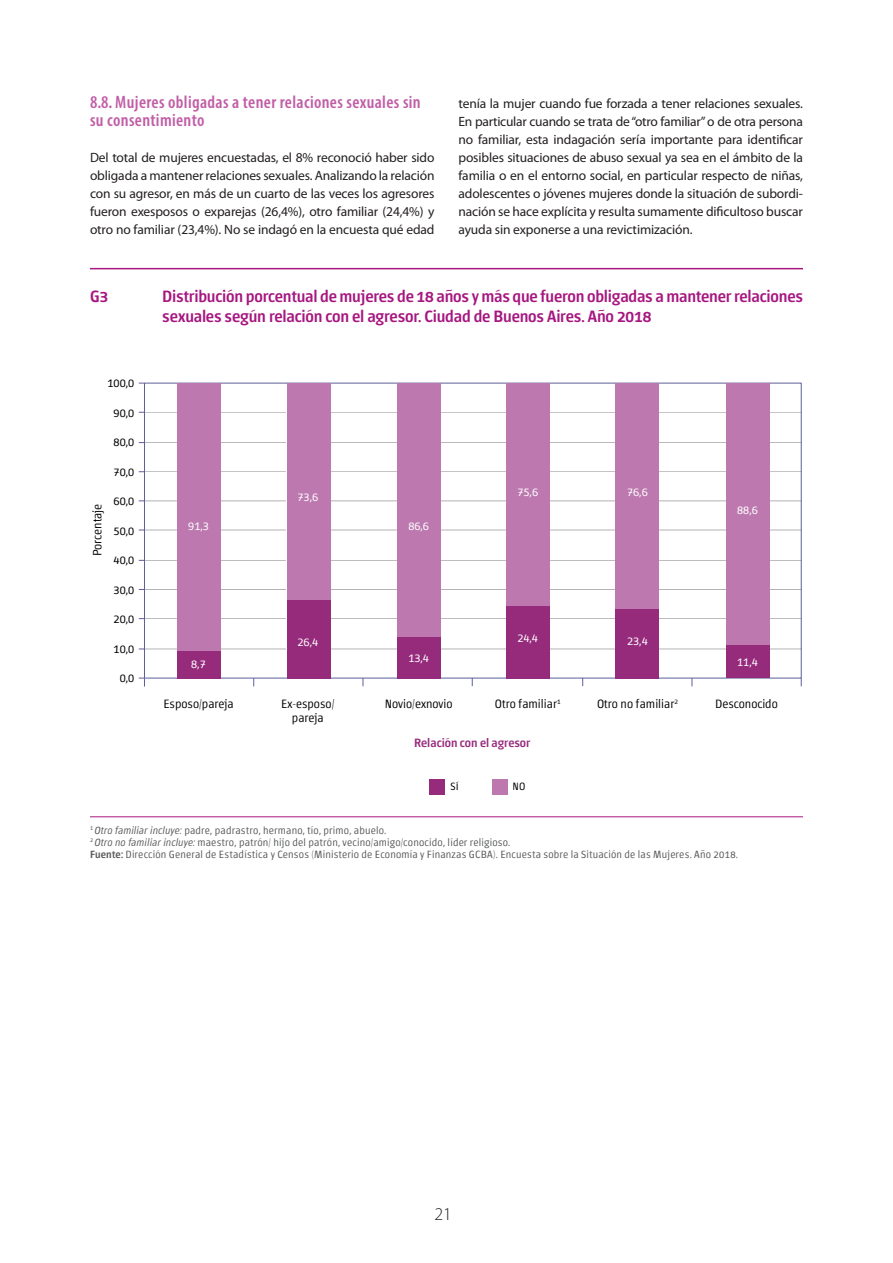
<style>
.page{position:relative;width:893px;height:1263px;background:#fff}
.page>*{position:absolute;margin:0;border:0;box-sizing:border-box;transform-origin:0 0}
.Título_enumerado_2{font:600 condensed 18px/18px "Myriad Pro";letter-spacing:.02em;color:#c15da6}
.t1{font:300 18px "Myriad Pro";color:#231f20}
.t2{font:500 16.5px/19.5px "Chaco";letter-spacing:-.015em;color:#a61780}
.Texto_base{font:13.5px/18px "Myriad Pro";letter-spacing:-.01em;color:#231f20;text-align:justify}
.t3{font:300 12.15px/14.5px "Chaco";color:#000;text-align:center}
.t4{font:300 12.15px "Chaco";color:#fff}
.t5{font:500 12.15px "Chaco";color:#962b7c}
.t6{font:300 10.65px "Chaco";color:#000}
.Fuente{font:300 10.5px "Chaco";letter-spacing:.015em;color:#57585a}
.s1{font-style:italic}
.s2{font-weight:500}
</style>
<div class="page">
<hr style="left:90px;top:268px;width:713px;height:1px;background:#a61780">
<hr style="left:90px;top:816px;width:713px;height:1px;background:#a61780">
<div style="left:430px;top:779px;width:15px;height:15px;background:#962b7c"></div>
<div style="left:492px;top:779px;width:16px;height:15px;background:#bc78af"></div>
<hr style="left:144px;top:560px;width:657px;height:1px;background:#b3b3b3">
<hr style="left:144px;top:412px;width:657px;height:1px;background:#b3b3b3">
<hr style="left:144px;top:442px;width:657px;height:1px;background:#b3b3b3">
<hr style="left:144px;top:471px;width:657px;height:1px;background:#b3b3b3">
<hr style="left:144px;top:501px;width:657px;height:1px;background:#b3b3b3">
<hr style="left:144px;top:530px;width:657px;height:1px;background:#b3b3b3">
<hr style="left:144px;top:589px;width:657px;height:1px;background:#b3b3b3">
<hr style="left:144px;top:618px;width:657px;height:1px;background:#b3b3b3">
<hr style="left:144px;top:649px;width:657px;height:1px;background:#b3b3b3">
<svg style="left:139px;top:678px;width:6px;height:8px"></svg>
<div style="left:286px;top:383px;width:44px;height:295px;background:#fff"></div>
<div style="left:177px;top:383px;width:43px;height:268px;background:#bc78af"></div>
<div style="left:177px;top:651px;width:43px;height:27px;background:#962b7c"></div>
<div style="left:287px;top:383px;width:43px;height:217px;background:#bc78af"></div>
<div style="left:287px;top:600px;width:43px;height:78px;background:#962b7c"></div>
<div style="left:397px;top:383px;width:43px;height:254px;background:#bc78af"></div>
<div style="left:397px;top:637px;width:43px;height:41px;background:#962b7c"></div>
<div style="left:506px;top:383px;width:43px;height:223px;background:#bc78af"></div>
<div style="left:506px;top:606px;width:43px;height:72px;background:#962b7c"></div>
<div style="left:616px;top:383px;width:43px;height:226px;background:#bc78af"></div>
<div style="left:616px;top:609px;width:43px;height:69px;background:#962b7c"></div>
<div style="left:726px;top:383px;width:43px;height:262px;background:#bc78af"></div>
<div style="left:726px;top:645px;width:43px;height:33px;background:#962b7c"></div>
<p class="Título_enumerado_2" style="left:90px;top:93px;width:332px">8.8. Mujeres obligadas a tener relaciones sexuales sin su consentimiento</p>
<p class="Texto_base" style="left:90px;top:148px;width:346px">Del total de mujeres encuestadas, el 8% reconoció haber sido obligada a mantener relaciones sexuales. Analizando la relación con su agresor, en más de un cuarto de las veces los agresores fueron exesposos o exparejas (26,4%), otro familiar (24,4%) y otro no familiar (23,4%). No se indagó en la encuesta qué edad</p>
<p class="Texto_base" style="left:458px;top:94px;width:346px">tenía la mujer cuando fue forzada a tener relaciones sexuales.<br>En particular cuando se trata de “otro familiar” o de otra persona no familiar, esta indagación sería importante para identificar posibles situaciones de abuso sexual ya sea en el ámbito de la familia o en el entorno social, en particular respecto de niñas, adolescentes o jóvenes mujeres donde la situación de subordi&shy;nación se hace explícita y resulta sumamente dificultoso buscar ayuda sin exponerse a una revictimización.</p>
<p class="t2" style="left:90px;top:287px;width:20px">G3</p>
<p class="t2" style="left:162px;top:287px;width:642px">Distribución porcentual de mujeres de 18 años y más que fueron obligadas a mantener relaciones sexuales según relación con el agresor. Ciudad de Buenos Aires. Año 2018</p>
<p class="t3" style="left:108px;top:377px;width:28px">100,0</p>
<p class="t3" style="left:114px;top:406px;width:22px">90,0</p>
<p class="t3" style="left:114px;top:436px;width:22px">80,0</p>
<p class="t3" style="left:91px;top:556px;width:54px;rotate:-90deg">Porcentaje</p>
<p class="t3" style="left:114px;top:465px;width:22px">70,0</p>
<p class="t3" style="left:114px;top:495px;width:22px">60,0</p>
<p class="t3" style="left:114px;top:524px;width:22px">50,0</p>
<p class="t3" style="left:114px;top:554px;width:22px">40,0</p>
<p class="t3" style="left:114px;top:583px;width:22px">30,0</p>
<p class="t3" style="left:114px;top:613px;width:22px">20,0</p>
<p class="t3" style="left:114px;top:642px;width:22px">10,0</p>
<p class="t3" style="left:120px;top:672px;width:16px">0,0</p>
<p class="t4" style="left:188px;top:520px;width:22px">91,3</p>
<p class="t4" style="left:191px;top:658px;width:16px">8,7</p>
<p class="t4" style="left:298px;top:491px;width:22px">73,6</p>
<p class="t4" style="left:298px;top:637px;width:22px">26,4</p>
<p class="t4" style="left:408px;top:520px;width:22px">86,6</p>
<p class="t4" style="left:408px;top:652px;width:22px">13,4</p>
<p class="t4" style="left:517px;top:486px;width:22px">75,6</p>
<p class="t4" style="left:517px;top:632px;width:22px">24,4</p>
<p class="t4" style="left:627px;top:486px;width:22px">76,6</p>
<p class="t4" style="left:627px;top:636px;width:22px">23,4</p>
<p class="t4" style="left:737px;top:505px;width:22px">88,6</p>
<p class="t4" style="left:737px;top:656px;width:22px">11,4</p>
<p class="t3" style="left:163px;top:697px;width:72px">Esposo/pareja</p>
<p class="t3" style="left:281px;top:697px;width:55px">Ex-esposo/ pareja</p>
<p class="t3" style="left:385px;top:697px;width:69px">Novio/exnovio</p>
<p class="t3" style="left:495px;top:697px;width:67px">Otro familiar<sup>1</sup></p>
<p class="t3" style="left:597px;top:697px;width:82px">Otro no familiar<sup>2</sup></p>
<p class="t3" style="left:715px;top:697px;width:64px">Desconocido</p>
<p class="t5" style="left:414px;top:737px;width:118px">Relación con el agresor</p>
<p class="t6" style="left:451px;top:782px;width:10px">SÍ</p>
<p class="t6" style="left:513px;top:782px;width:14px">NO</p>
<p class="Fuente" style="left:90px;top:825px;width:297px"><sup>1</sup> <span class="s1">Otro familiar incluye:</span> padre, padrastro, hermano, tío, primo, abuelo.</p>
<p class="Fuente" style="left:90px;top:837px;width:421px"><sup>2</sup> <span class="s1">Otro no familiar incluye:</span> maestro, patrón/ hijo del patrón, vecino/amigo/conocido, líder religioso.</p>
<p class="Fuente" style="left:90px;top:849px;width:648px"><span class="s2">Fuente:</span> Dirección General de Estadística y Censos (Ministerio de Economía y Finanzas GCBA). Encuesta sobre la Situación de las Mujeres. Año 2018.</p>
<h1 class="t1" style="left:434px;top:1203px;width:19px">21</h1>
</div>
